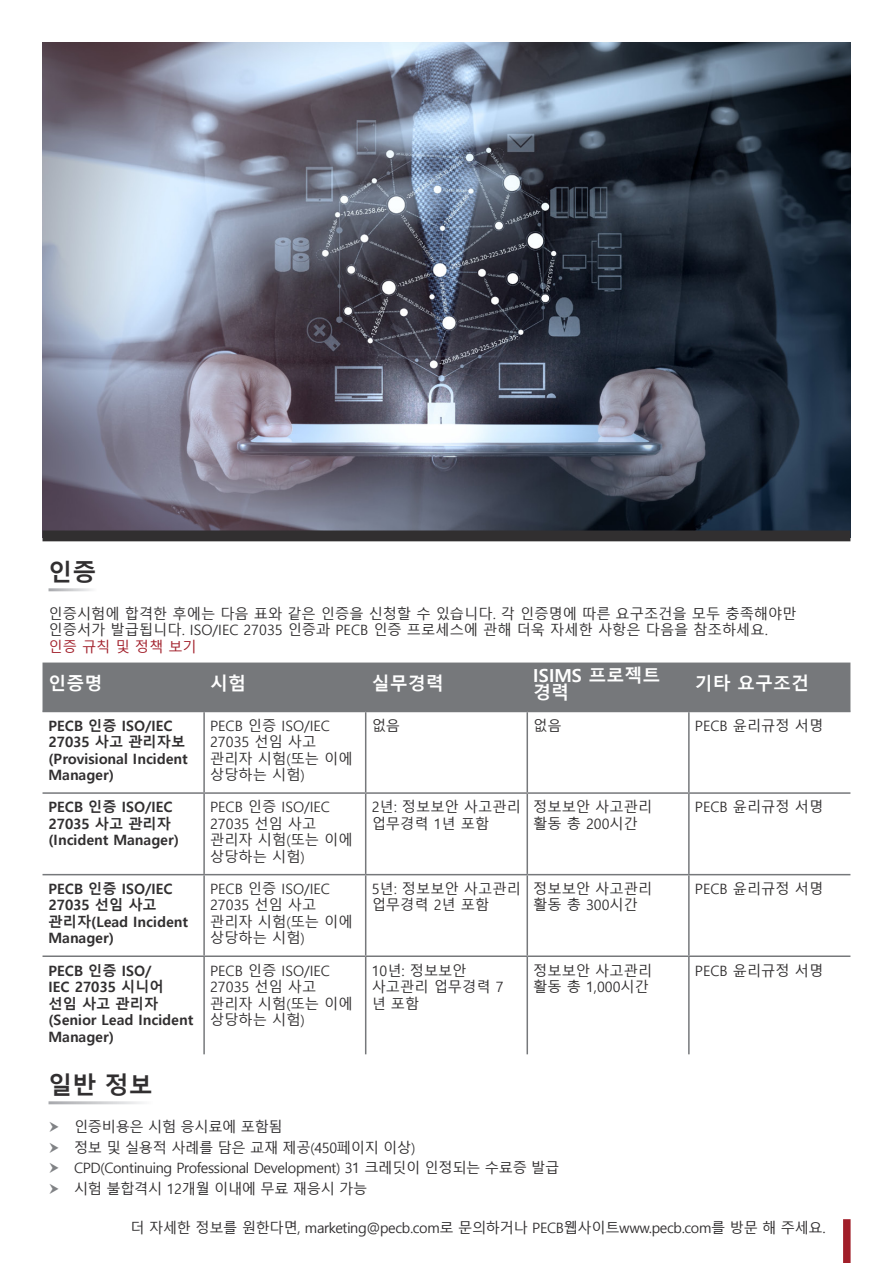
<style>
.page{position:relative;width:893px;height:1263px;background:#fff}
.page>*{position:absolute;margin:0;border:0;box-sizing:border-box;transform-origin:0 0}
.t1{font:700 24px "Malgun Gothic";color:#312f30}
.t2{font:700 18px/16.5px "Malgun Gothic";color:#fff}
.Bullet_Points{font:14.25px/16.5px "Malgun Gothic";color:#312f30}
.t3{font:700 14.25px/16.5px "Malgun Gothic";color:#312f30}
.Bullet_Points-2{font:14.25px "Malgun Gothic";letter-spacing:-.025em;color:#312f30}
.s1{color:#a11e29}
</style>
<div class="page">
<img style="left:43px;top:43px;width:807px;height:487px">
<div style="left:843px;top:1219px;width:8px;height:44px;background:#a11e29"></div>
<svg style="left:43px;top:530px;width:807px;height:11px;background:#312f31"></svg>
<div style="left:43px;top:662px;width:807px;height:49px;background:#76787b"></div>
<hr style="left:203px;top:712px;width:2px;height:80px;background:#76787b">
<hr style="left:365px;top:712px;width:1px;height:80px;background:#76787b">
<hr style="left:526px;top:712px;width:2px;height:80px;background:#76787b">
<hr style="left:688px;top:712px;width:2px;height:80px;background:#76787b">
<hr style="left:43px;top:792px;width:161px;height:2px;background:#76787b">
<hr style="left:204px;top:792px;width:162px;height:2px;background:#76787b">
<hr style="left:203px;top:794px;width:2px;height:80px;background:#76787b">
<hr style="left:366px;top:792px;width:161px;height:2px;background:#76787b">
<hr style="left:365px;top:794px;width:1px;height:80px;background:#76787b">
<hr style="left:527px;top:792px;width:162px;height:2px;background:#76787b">
<hr style="left:526px;top:794px;width:2px;height:80px;background:#76787b">
<hr style="left:689px;top:792px;width:161px;height:2px;background:#76787b">
<hr style="left:688px;top:794px;width:2px;height:80px;background:#76787b">
<hr style="left:43px;top:874px;width:161px;height:1px;background:#76787b">
<hr style="left:204px;top:874px;width:162px;height:1px;background:#76787b">
<hr style="left:203px;top:875px;width:2px;height:80px;background:#76787b">
<hr style="left:366px;top:874px;width:161px;height:1px;background:#76787b">
<hr style="left:365px;top:875px;width:1px;height:80px;background:#76787b">
<hr style="left:527px;top:874px;width:162px;height:1px;background:#76787b">
<hr style="left:526px;top:875px;width:2px;height:80px;background:#76787b">
<hr style="left:689px;top:874px;width:161px;height:1px;background:#76787b">
<hr style="left:688px;top:875px;width:2px;height:80px;background:#76787b">
<hr style="left:43px;top:955px;width:161px;height:2px;background:#76787b">
<hr style="left:204px;top:955px;width:162px;height:2px;background:#76787b">
<hr style="left:203px;top:957px;width:2px;height:97px;background:#76787b">
<hr style="left:366px;top:955px;width:161px;height:2px;background:#76787b">
<hr style="left:365px;top:957px;width:1px;height:97px;background:#76787b">
<hr style="left:527px;top:955px;width:162px;height:2px;background:#76787b">
<hr style="left:526px;top:957px;width:2px;height:97px;background:#76787b">
<hr style="left:689px;top:955px;width:161px;height:2px;background:#76787b">
<hr style="left:688px;top:957px;width:2px;height:97px;background:#76787b">
<hr style="left:43px;top:711px;width:161px;height:1px;background:#76787b">
<hr style="left:204px;top:711px;width:162px;height:1px;background:#76787b">
<hr style="left:366px;top:711px;width:161px;height:1px;background:#76787b">
<hr style="left:527px;top:711px;width:162px;height:1px;background:#76787b">
<hr style="left:689px;top:711px;width:161px;height:1px;background:#76787b">
<p class="t1" style="left:49px;top:558px;width:50px">인증</p>
<p class="Bullet_Points" style="left:49px;top:606px;width:750px">인증시험에 합격한 후에는 다음 표와 같은 인증을 신청할 수 있습니다. 각 인증명에 따른 요구조건을 모두 충족해야만 인증서가 발급됩니다. ISO/IEC 27035 인증과 PECB 인증 프로세스에 관해 더욱 자세한 사항은 다음을 참조하세요. <span class="s1">인증 규칙 및 정책 보기</span></p>
<p class="t2" style="left:49px;top:676px;width:55px">인증명</p>
<p class="t2" style="left:210px;top:676px;width:37px">시험</p>
<p class="t2" style="left:372px;top:676px;width:73px">실무경력</p>
<p class="t2" style="left:533px;top:667px;width:129px">ISIMS 프로젝트 경력</p>
<p class="t2" style="left:695px;top:676px;width:116px">기타 요구조건</p>
<p class="t3" style="left:49px;top:717px;width:141px">PECB 인증 ISO/IEC<br>27035 사고 관리자보 (Provisional Incident<br>Manager)</p>
<p class="Bullet_Points" style="left:210px;top:718px;width:144px">PECB 인증 ISO/IEC<br>27035 선임 사고 관리자 시험(또는 이에 상당하는 시험)</p>
<p class="Bullet_Points" style="left:372px;top:718px;width:30px">없음</p>
<p class="Bullet_Points" style="left:533px;top:718px;width:30px">없음</p>
<p class="Bullet_Points" style="left:695px;top:718px;width:130px">PECB 윤리규정 서명</p>
<p class="t3" style="left:49px;top:799px;width:132px">PECB 인증 ISO/IEC<br>27035 사고 관리자 (Incident Manager)</p>
<p class="Bullet_Points" style="left:210px;top:799px;width:144px">PECB 인증 ISO/IEC<br>27035 선임 사고 관리자 시험(또는 이에 상당하는 시험)</p>
<p class="Bullet_Points" style="left:372px;top:799px;width:151px">2년: 정보보안 사고관리 업무경력 1년 포함</p>
<p class="Bullet_Points" style="left:533px;top:799px;width:121px">정보보안 사고관리 활동 총 200시간</p>
<p class="Bullet_Points" style="left:695px;top:799px;width:130px">PECB 윤리규정 서명</p>
<p class="t3" style="left:49px;top:881px;width:141px">PECB 인증 ISO/IEC<br>27035 선임 사고 관리자(Lead Incident<br>Manager)</p>
<p class="Bullet_Points" style="left:210px;top:881px;width:144px">PECB 인증 ISO/IEC<br>27035 선임 사고 관리자 시험(또는 이에 상당하는 시험)</p>
<p class="Bullet_Points" style="left:372px;top:881px;width:151px">5년: 정보보안 사고관리 업무경력 2년 포함</p>
<p class="Bullet_Points" style="left:533px;top:881px;width:121px">정보보안 사고관리 활동 총 300시간</p>
<p class="Bullet_Points" style="left:695px;top:881px;width:130px">PECB 윤리규정 서명</p>
<p class="t3" style="left:49px;top:962px;width:146px">PECB 인증 ISO/<br>IEC 27035 시니어 선임 사고 관리자 (Senior Lead Incident<br>Manager)</p>
<p class="Bullet_Points" style="left:210px;top:962px;width:144px">PECB 인증 ISO/IEC<br>27035 선임 사고 관리자 시험(또는 이에 상당하는 시험)</p>
<p class="Bullet_Points" style="left:372px;top:962px;width:133px">10년: 정보보안 사고관리 업무경력 7 년 포함</p>
<p class="Bullet_Points" style="left:533px;top:962px;width:121px">정보보안 사고관리 활동 총 1,000시간</p>
<p class="Bullet_Points" style="left:695px;top:962px;width:130px">PECB 윤리규정 서명</p>
<p class="t1" style="left:49px;top:1071px;width:106px">일반 정보</p>
<p class="Bullet_Points-2" style="left:74px;top:1119px;width:210px">인증비용은 시험 응시료에 포함됨</p>
<p class="Bullet_Points-2" style="left:74px;top:1139px;width:343px">정보 및 실용적 사례를 담은 교재 제공(450페이지 이상)</p>
<p class="Bullet_Points-2" style="left:74px;top:1160px;width:487px">CPD(Continuing Professional Development) 31 크레딧이 인정되는 수료증 발급</p>
<p class="Bullet_Points-2" style="left:74px;top:1181px;width:295px">시험 불합격시 12개월 이내에 무료 재응시 가능</p>
<p class="Bullet_Points-2" style="left:131px;top:1219px;width:696px">더 자세한 정보를 원한다면, marketing@pecb.com로 문의하거나 PECB웹사이트www.pecb.com를 방문 해 주세요.</p>
</div>
